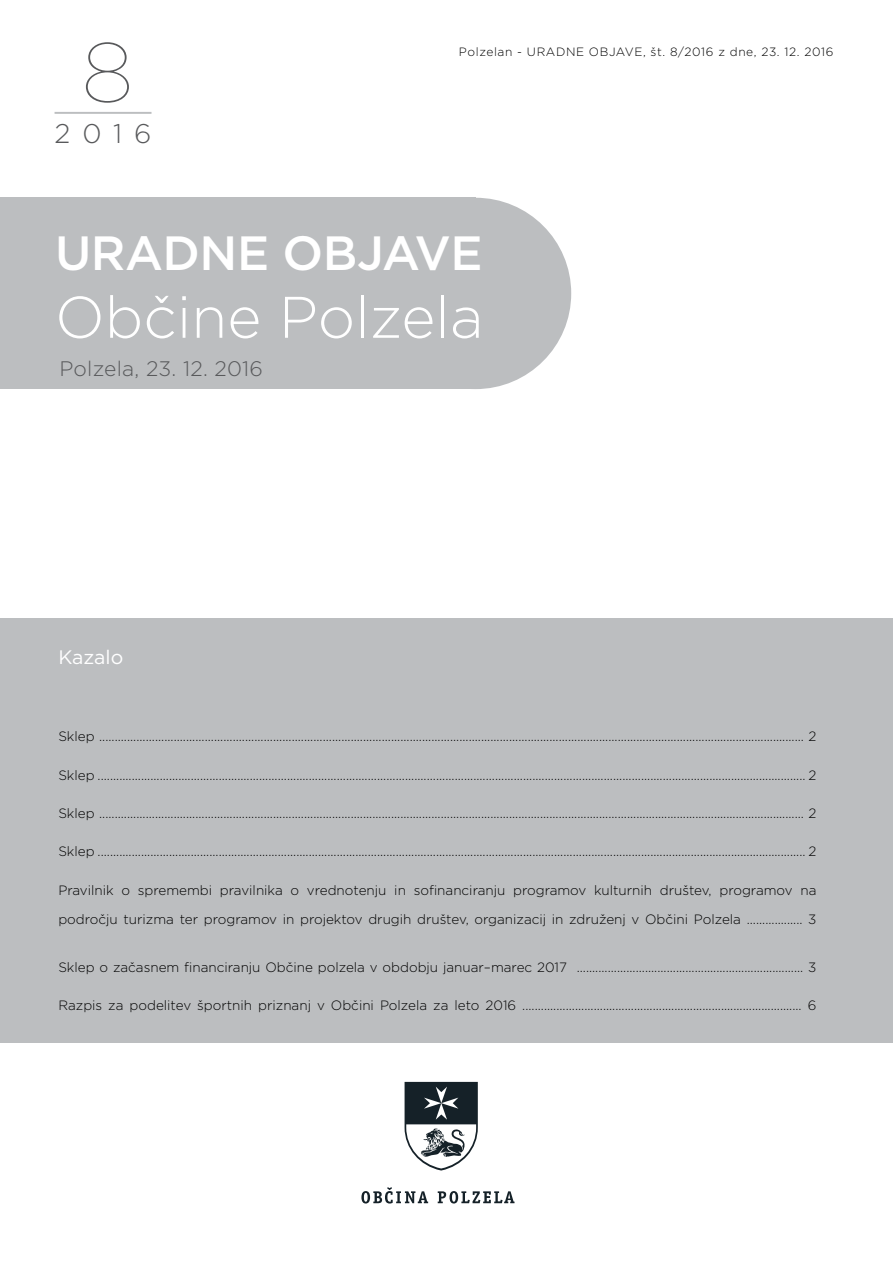
<style>
.page{position:relative;width:893px;height:1263px;background:#fff}
.page>*{position:absolute;margin:0;border:0;box-sizing:border-box;transform-origin:0 0}
.t1{font:100 84px "Gotham";color:#58595b}
.t2{font:300 58.5px "Gotham";color:#fff}
.t3{font:500 48px "Gotham";letter-spacing:-.01em;color:#fff}
.t4{font:300 27px "Gotham";color:#58595b}
.t5{font:300 21px "Gotham";letter-spacing:.01em;color:#58595b}
.t6{font:19.5px "Gotham";color:#fff}
.t7{font:300 13.5px/29.4px "Gotham";color:#000}
.t8{font:300 12px "Gotham";letter-spacing:.05em;color:#000}
</style>
<div class="page">
<div style="left:0;top:619px;width:893px;height:424px;background:#bcbec0"></div>
<div style="left:0;top:198px;width:476px;height:191px;background:#bcbec0"></div>
<div style="left:380px;top:198px;width:191px;height:191px;background:#bcbec0;border-radius:50%"></div>
<svg style="left:405px;top:1082px;width:73px;height:88px"></svg>
<svg style="left:438px;top:1191px;width:76px;height:12px"></svg>
<svg style="left:361px;top:1187px;width:67px;height:16px"></svg>
<hr style="left:55px;top:112px;width:96px;height:2px;background:#bcbec0">
<h1 class="t1" style="left:81px;top:21px;width:54px">8</h1>
<h3 class="t4" style="left:55px;top:116px;width:98px">2016</h3>
<p class="t8" style="left:459px;top:44px;width:376px">Polzelan - URADNE OBJAVE, št. 8/2016 z dne, 23. 12. 2016</p>
<h3 class="t3" style="left:55px;top:222px;width:429px">URADNE OBJAVE</h3>
<h2 class="t2" style="left:55px;top:280px;width:430px">Občine Polzela</h2>
<h3 class="t5" style="left:60px;top:355px;width:205px">Polzela, 23. 12. 2016</h3>
<h3 class="t6" style="left:58px;top:645px;width:66px">Kazalo</h3>
<p class="t7" style="left:58px;top:721px;width:760px">Sklep ................................................................................................................................................................................................................................... 2</p>
<p class="t7" style="left:58px;top:760px;width:760px">Sklep .................................................................................................................................................................................................................................... 2</p>
<p class="t7" style="left:58px;top:798px;width:760px">Sklep ................................................................................................................................................................................................................................... 2</p>
<p class="t7" style="left:58px;top:836px;width:760px">Sklep .................................................................................................................................................................................................................................... 2</p>
<p class="t7" style="left:58px;top:875px;width:760px">Pravilnik o spremembi pravilnika o vrednotenju in sofinanciranju programov kulturnih društev, programov na področju turizma ter programov in projektov drugih društev, organizacij in združenj v Občini Polzela .................. 3</p>
<p class="t7" style="left:58px;top:952px;width:760px">Sklep o začasnem financiranju Občine polzela v obdobju januar–marec 2017 ......................................................................... 3</p>
<p class="t7" style="left:58px;top:990px;width:760px">Razpis za podelitev športnih priznanj v Občini Polzela za leto 2016 .......................................................................................... 6</p>
</div>
